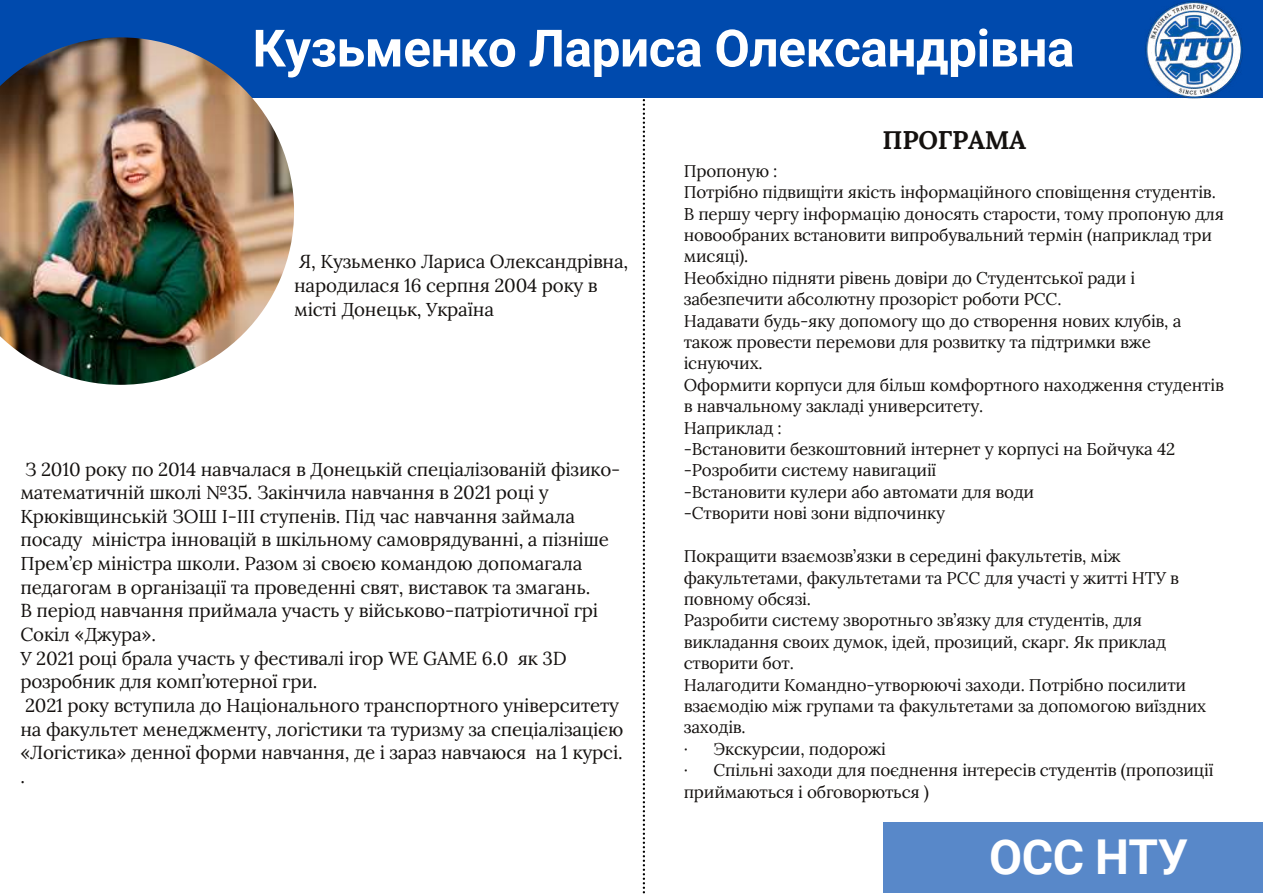
<style>
.page{position:relative;width:1263px;height:894px;background:#fff}
.page>*{position:absolute;margin:0;border:0;box-sizing:border-box;transform-origin:0 0}
.t1{font:62.25px "Roboto";letter-spacing:-.02em;color:#fff}
.t2{font:700 51.45px "Roboto";letter-spacing:-.01em;color:#fff}
.t3{font:700 48px "Roboto";letter-spacing:-.01em;color:#fff}
.t4{font:700 25.5px "Lora";letter-spacing:-.01em;color:#14110f}
.t5{font:18.75px/23.5px "Lora";letter-spacing:-.01em;color:#14110f}
.t6{font:16.95px/21.5px "Lora";letter-spacing:-.01em;color:#14110f}
</style>
<div class="page">
<div style="left:0;top:0;width:1263px;height:98px;background:#004aad"></div>
<svg style="left:643px;top:99px;width:2px;height:794px"></svg>
<img style="left:1145px;top:1px;width:98px;height:98px">
<div style="left:883px;top:821px;width:380px;height:71px;background:#5888c9"></div>
<img style="left:0;top:37px;width:294px;height:347px">
<h1 class="t1" style="left:454px;top:0;width:776px">Савенко Ганна Миколаївна</h1>
<h2 class="t2" style="left:252px;top:19px;width:824px">Кузьменко Лариса Олександрівна</h2>
<p class="t5" style="left:294px;top:249px;width:336px">Я, Кузьменко Лариса Олександрівна, народилася 16 серпня 2004 року в місті Донецьк, Україна</p>
<p class="t5" style="left:20px;top:457px;width:604px">З 2010 року по 2014 навчалася в Донецькій спеціалізованій фізико&shy;математичній школі №35. Закінчила навчання в 2021 році у Крюківщинській ЗОШ І-ІІІ ступенів. Під час навчання займала посаду міністра інновацій в шкільному самоврядуванні, а пізніше Прем’єр міністра школи. Разом зі своєю командою допомагала педагогам в організації та проведенні свят, виставок та змагань.<br>В період навчання приймала участь у військово-патріотичної грі Сокіл «Джура».<br>У 2021 році брала участь у фестивалі ігор WE GAME 6.0 як 3D розробник для комп’ютерної гри.<br>2021 року вступила до Національного транспортного університету на факультет менеджменту, логістики та туризму за спеціалізацією «Логістика» денної форми навчання, де і зараз навчаюся на 1 курсі. .</p>
<h3 class="t4" style="left:882px;top:124px;width:145px">ПРОГРАМА</h3>
<p class="t6" style="left:684px;top:160px;width:542px">Пропоную :<br>Потрібно підвищіти якість інформаційного сповіщення студентів.<br>В першу чергу інформацію доносять старости, тому пропоную для новообраних встановити випробувальний термін (наприклад три мисяці).<br>Необхідно підняти рівень довіри до Студентської ради і забезпечити абсолютну прозоріст роботи РСС.<br>Надавати будь-яку допомогу що до створення нових клубів, а також провести перемови для розвитку та підтримки вже існуючих.<br>Оформити корпуси для більш комфортного находження студентів в навчальному закладі университету.<br>Наприклад :<br>-Встановити безкоштовний інтернет у корпусі на Бойчука 42 -Розробити систему навигациії<br>-Встановити кулери або автомати для води<br>-Створити нові зони відпочинку</p>
<p class="t6" style="left:684px;top:545px;width:531px">Покращити взаємозв’язки в середині факультетів, між факультетами, факультетами та РСС для участі у житті НТУ в повному обсязі.<br>Разробити систему зворотньго зв’язку для студентів, для викладання своих думок, ідей, прозиций, скарг. Як приклад створити бот.<br>Налагодити Командно-утворюючі заходи. Потрібно посилити взаємодію між групами та факультетами за допомогою виїздних заходів.<br>· Экскурсии, подорожі<br>· Спільні заходи для поєднення інтересів студентів (пропозиції приймаються і обговорються )</p>
<h3 class="t3" style="left:989px;top:829px;width:201px">ОСС НТУ</h3>
</div>
